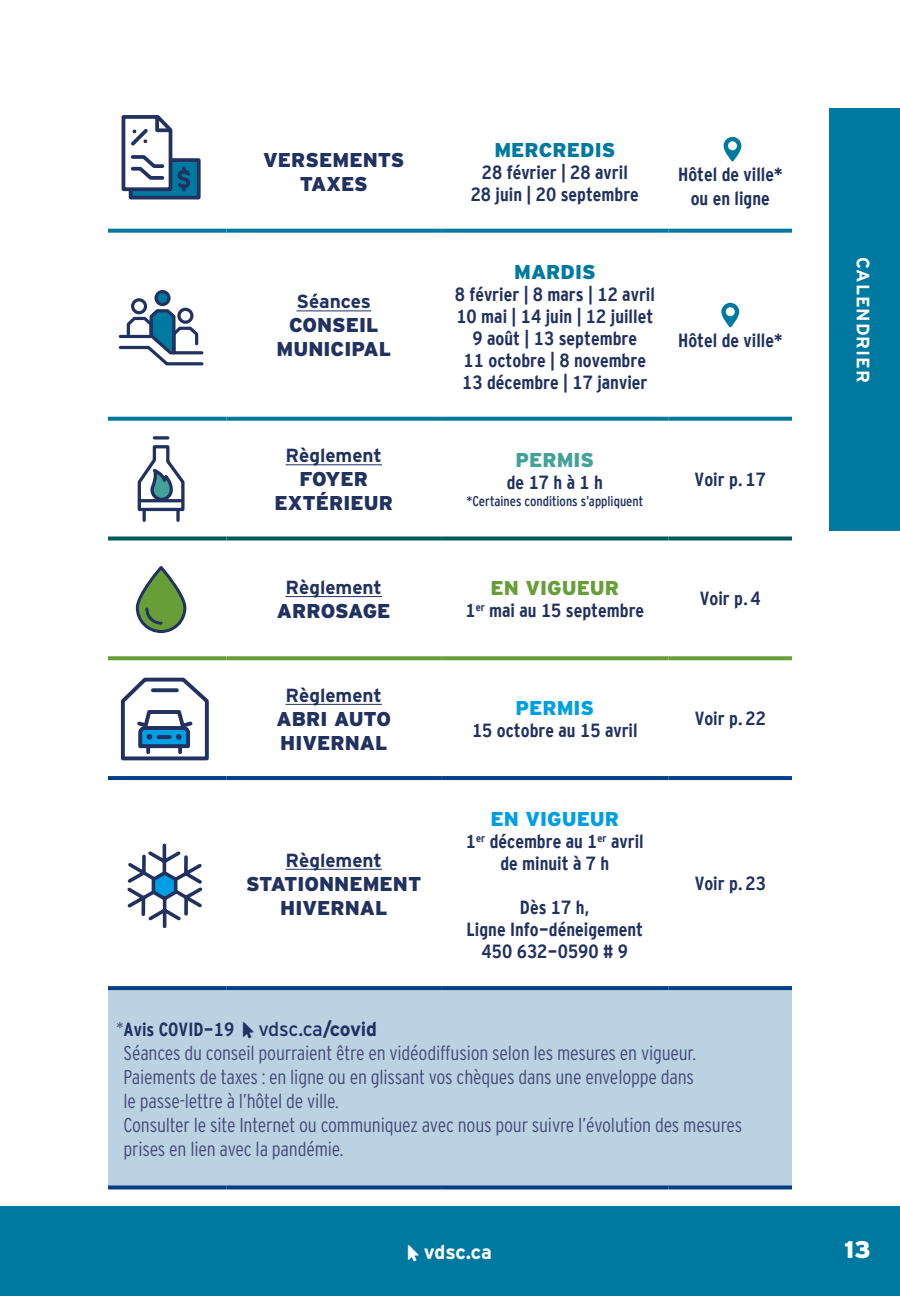
<style>
.page{position:relative;width:900px;height:1296px;background:#fff}
.page>*{position:absolute;margin:0;border:0;box-sizing:border-box;transform-origin:0 0}
.t1{font:900 24px "Interstate";color:#fff}
.t2{font:300 condensed 20px/24px "Interstate";letter-spacing:-.01em;color:#474c77}
.t3{font:900 20px/24px "Interstate";color:#213160;text-align:center}
.t4{font:900 20px "Interstate";color:#0079a1}
.t5{font:900 20px "Interstate";color:#009fe3}
.t6{font:900 20px "Interstate";color:#689e38}
.t7{font:700 20px "Interstate";letter-spacing:-.01em;color:#fff}
.t8{font:900 20px "Interstate";color:#42a297}
.t9{font:700 19px/22px "Interstate Cond Mono";color:#213160;text-align:center}
.t10{font:700 19px "Interstate";color:#213160}
.t11{font:700 18px "Interstate";letter-spacing:.05em;color:#fff}
.t12{font:14px "Interstate Cond Mono";color:#213160}
.s1{font-family:"Interstate";font-weight:300;font-stretch:condensed;font-size:20px;color:#474c77}
.s2{font-family:"Interstate";font-weight:400;font-size:20px}
.s3{font-family:"Interstate";font-size:20px}
</style>
<div class="page">
<div style="left:0;top:1206px;width:900px;height:90px;background:#0079a1"></div>
<div style="left:108px;top:988px;width:684px;height:199px;background:#bad2e2"></div>
<svg style="left:108px;top:1185px;width:119px;height:4px"></svg>
<svg style="left:227px;top:1185px;width:214px;height:4px"></svg>
<svg style="left:441px;top:1185px;width:228px;height:4px"></svg>
<svg style="left:669px;top:1185px;width:123px;height:4px"></svg>
<svg style="left:108px;top:656px;width:119px;height:4px"></svg>
<svg style="left:227px;top:656px;width:214px;height:4px"></svg>
<svg style="left:441px;top:656px;width:228px;height:4px"></svg>
<svg style="left:669px;top:656px;width:123px;height:4px"></svg>
<hr style="left:108px;top:776px;width:119px;height:4px;background:#033f85">
<hr style="left:227px;top:776px;width:214px;height:4px;background:#033f85">
<hr style="left:441px;top:776px;width:228px;height:4px;background:#033f85">
<hr style="left:669px;top:776px;width:123px;height:4px;background:#033f85">
<svg style="left:108px;top:986px;width:119px;height:4px"></svg>
<svg style="left:227px;top:986px;width:214px;height:4px"></svg>
<svg style="left:441px;top:986px;width:228px;height:4px"></svg>
<svg style="left:669px;top:986px;width:123px;height:4px"></svg>
<svg style="left:108px;top:537px;width:119px;height:4px"></svg>
<svg style="left:227px;top:537px;width:214px;height:4px"></svg>
<svg style="left:441px;top:537px;width:228px;height:4px"></svg>
<svg style="left:669px;top:537px;width:123px;height:4px"></svg>
<svg style="left:108px;top:417px;width:119px;height:4px"></svg>
<svg style="left:227px;top:417px;width:214px;height:4px"></svg>
<svg style="left:441px;top:417px;width:228px;height:4px"></svg>
<svg style="left:669px;top:417px;width:123px;height:4px"></svg>
<svg style="left:108px;top:229px;width:119px;height:4px"></svg>
<svg style="left:227px;top:229px;width:214px;height:4px"></svg>
<svg style="left:441px;top:229px;width:228px;height:4px"></svg>
<svg style="left:669px;top:229px;width:123px;height:4px"></svg>
<svg style="left:724px;top:137px;width:17px;height:25px"></svg>
<hr style="left:296px;top:311px;width:75px;height:1px;background:#213160">
<svg style="left:721px;top:303px;width:18px;height:25px"></svg>
<hr style="left:286px;top:464px;width:96px;height:1px;background:#213160">
<hr style="left:286px;top:596px;width:96px;height:1px;background:#213160">
<hr style="left:286px;top:704px;width:96px;height:1px;background:#213160">
<hr style="left:286px;top:869px;width:96px;height:1px;background:#213160">
<div style="left:129px;top:158px;width:72px;height:41px;background:#0079a1;border:4px solid #213160"></div>
<svg style="left:121px;top:115px;width:72px;height:79px"></svg>
<svg style="left:156px;top:292px;width:13px;height:12px"></svg>
<div style="left:154px;top:290px;width:17px;height:16px;border:3px solid #213160;border-radius:50%"></div>
<svg style="left:118px;top:297px;width:86px;height:69px"></svg>
<svg style="left:154px;top:436px;width:14px;height:4px"></svg>
<svg style="left:137px;top:445px;width:48px;height:75px"></svg>
<hr style="left:140px;top:499px;width:43px;height:3px;background:#213160">
<svg style="left:137px;top:567px;width:48px;height:65px;background:#779f5d"></svg>
<div style="left:136px;top:566px;width:50px;height:67px;border:3px solid #213160;border-radius:24px"></div>
<svg style="left:144px;top:606px;width:20px;height:20px"></svg>
<svg style="left:120px;top:677px;width:89px;height:84px"></svg>
<svg style="left:127px;top:843px;width:76px;height:86px"></svg>
<div style="left:829px;top:108px;width:71px;height:423px;background:#0079a1"></div>
<p class="t3" style="left:263px;top:148px;width:143px">VERSEMENTS<br>TAXES</p>
<p class="t10" style="left:296px;top:291px;width:76px">Séances</p>
<p class="t3" style="left:277px;top:313px;width:116px">CONSEIL<br>MUNICIPAL</p>
<p class="t10" style="left:286px;top:445px;width:98px">Règlement</p>
<p class="t3" style="left:275px;top:467px;width:120px">FOYER<br>EXTÉRIEUR</p>
<p class="t10" style="left:286px;top:577px;width:98px">Règlement</p>
<p class="t3" style="left:277px;top:599px;width:115px">ARROSAGE</p>
<p class="t10" style="left:286px;top:685px;width:98px">Règlement</p>
<p class="t3" style="left:277px;top:707px;width:116px;text-align:left">ABRI AUTO<br>HIVERNAL</p>
<p class="t10" style="left:286px;top:849px;width:98px">Règlement</p>
<p class="t3" style="left:246px;top:871px;width:177px">STATIONNEMENT<br>HIVERNAL</p>
<p class="t4" style="left:494px;top:138px;width:122px">MERCREDIS</p>
<p class="t9" style="left:471px;top:161px;width:170px">28 février | 28 avril<br>28 juin | 20 septembre</p>
<p class="t9" style="left:678px;top:162px;width:106px;line-height:24px">Hôtel de ville* ou en ligne</p>
<p class="t4" style="left:514px;top:260px;width:83px">MARDIS</p>
<p class="t9" style="left:455px;top:283px;width:202px">8 février | 8 mars | 12 avril<br>10 mai | 14 juin | 12 juillet<br>9 août | 13 septembre<br>11 octobre | 8 novembre<br>13 décembre | 17 janvier</p>
<p class="t8" style="left:516px;top:449px;width:80px">PERMIS</p>
<p class="t9" style="left:507px;top:471px;width:98px">de 17 h à 1 h</p>
<p class="t12" style="left:466px;top:493px;width:178px">*Certaines conditions s’appliquent</p>
<p class="t9" style="left:678px;top:329px;width:106px">Hôtel de ville*</p>
<p class="t9" style="left:695px;top:468px;width:73px">Voir p.17</p>
<p class="t6" style="left:491px;top:577px;width:130px">EN VIGUEUR</p>
<p class="t9" style="left:465px;top:600px;width:180px">1<sup>er</sup> mai au 15 septembre</p>
<p class="t9" style="left:700px;top:587px;width:63px">Voir p.4</p>
<p class="t5" style="left:516px;top:697px;width:80px">PERMIS</p>
<p class="t9" style="left:472px;top:719px;width:167px">15 octobre au 15 avril</p>
<p class="t5" style="left:491px;top:808px;width:130px">EN VIGUEUR</p>
<p class="t9" style="left:466px;top:830px;width:179px">1<sup>er</sup> décembre au 1<sup>er</sup> avril de minuit à 7 h</p>
<p class="t9" style="left:467px;top:896px;width:178px">Dès 17 h,<br>Ligne Info-déneigement<br>450 632-0590 # 9</p>
<p class="t9" style="left:695px;top:707px;width:73px">Voir p.22</p>
<p class="t9" style="left:695px;top:872px;width:73px">Voir p.23</p>
<p class="t9" style="left:116px;top:1018px;width:263px"><span class="s1">*</span>Avis COVID-19 <span class="s2">vdsc.ca</span><span class="s3">/covid</span></p>
<p class="t2" style="left:124px;top:1041px;width:620px">Séances du conseil pourraient être en vidéodiffusion selon les mesures en vigueur.<br>Paiements de taxes : en ligne ou en glissant vos chèques dans une enveloppe dans<br>le passe-lettre à l’hôtel de ville.<br>Consulter le site Internet ou communiquez avec nous pour suivre l’évolution des mesures prises en lien avec la pandémie.</p>
<p class="t7" style="left:424px;top:1241px;width:70px">vdsc.ca</p>
<p class="t11" style="left:873px;top:257px;width:127px;rotate:90deg">CALENDRIER</p>
<p class="t1" style="left:844px;top:1236px;width:28px">13</p>
</div>
